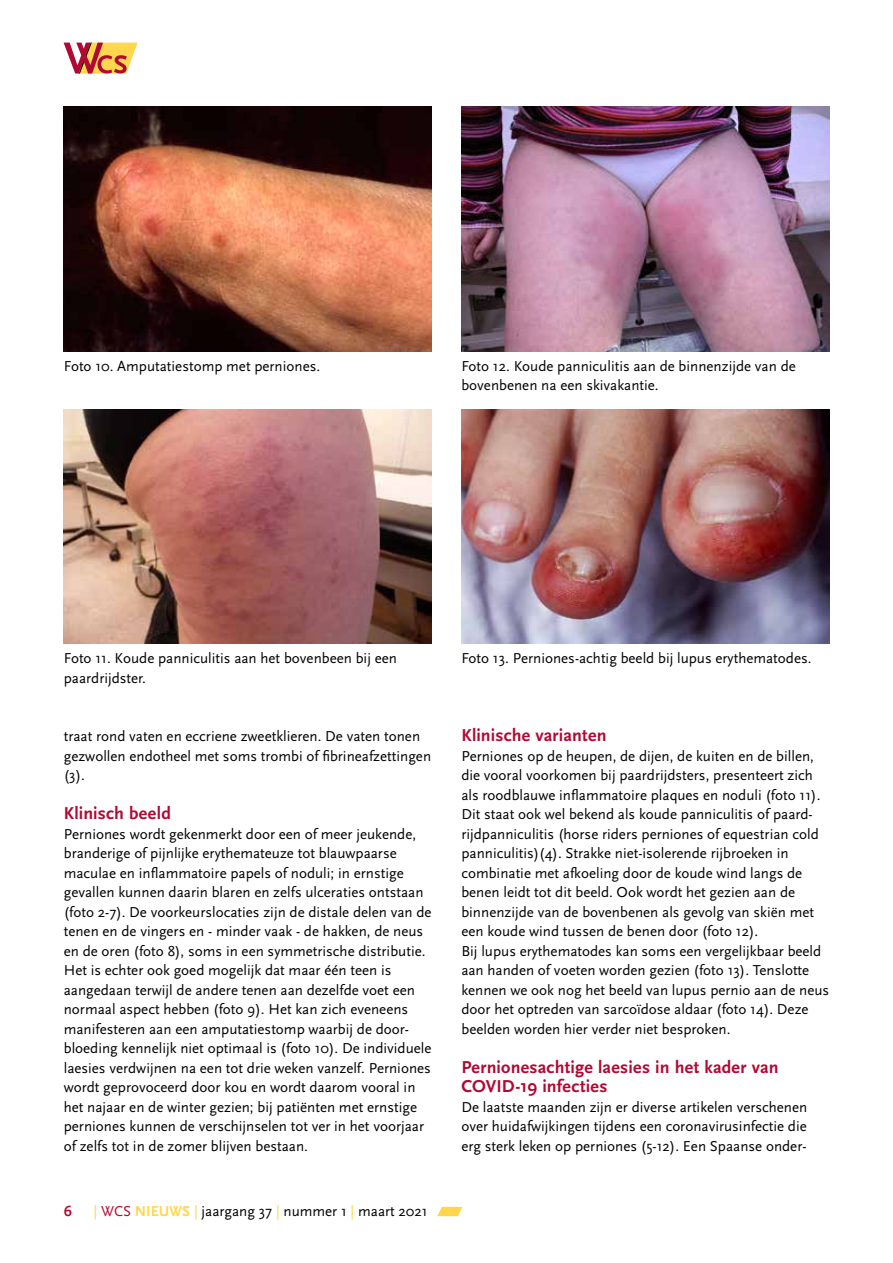
<style>
.page{position:relative;width:893px;height:1263px;background:#fff}
.page>*{position:absolute;margin:0;border:0;box-sizing:border-box;transform-origin:0 0}
.t1{font:700 18px/19.5px "Scala Sans";letter-spacing:.01em;color:#b10933}
.t2{font:15px/19.5px "Scala Sans";color:#000}
.t3{font:700 15px "Scala Sans";color:#b10933}
.s1{color:#ffd64d}
.s2{color:#b10933}
.s3{font-weight:700;color:#ffd64d}
</style>
<div class="page">
<svg style="left:63px;top:42px;width:75px;height:2px"></svg>
<svg style="left:64px;top:43px;width:74px;height:31px"></svg>
<svg style="left:437px;top:1207px;width:25px;height:9px"></svg>
<img style="left:64px;top:106px;width:368px;height:245px">
<img style="left:64px;top:410px;width:368px;height:234px">
<img style="left:461px;top:106px;width:368px;height:245px">
<img style="left:461px;top:410px;width:368px;height:234px">
<p class="t2" style="left:64px;top:356px;width:258px">Foto 10. Amputatiestomp met perniones.</p>
<p class="t2" style="left:461px;top:356px;width:336px">Foto 12. Koude panniculitis aan de binnenzijde van de bovenbenen na een skivakantie.</p>
<p class="t2" style="left:64px;top:649px;width:335px">Foto 11. Koude panniculitis aan het bovenbeen bij een paardrijdster.</p>
<p class="t2" style="left:461px;top:649px;width:352px">Foto 13. Perniones-achtig beeld bij lupus erythematodes.</p>
<p class="t2" style="left:64px;top:727px;width:369px">traat rond vaten en eccriene zweetklieren. De vaten tonen gezwollen endotheel met soms trombi of fibrineafzettingen (3).</p>
<p class="t1" style="left:64px;top:804px;width:109px">Klinisch beeld</p>
<p class="t2" style="left:64px;top:824px;width:369px">Perniones wordt gekenmerkt door een of meer jeukende, branderige of pijnlijke erythemateuze tot blauwpaarse maculae en inflammatoire papels of noduli; in ernstige gevallen kunnen daarin blaren en zelfs ulceraties ontstaan (foto 2-7). De voorkeurslocaties zijn de distale delen van de tenen en de vingers en - minder vaak - de hakken, de neus en de oren (foto 8), soms in een symmetrische distributie.<br>Het is echter ook goed mogelijk dat maar één teen is aangedaan terwijl de andere tenen aan dezelfde voet een normaal aspect hebben (foto 9). Het kan zich eveneens manifesteren aan een amputatiestomp waarbij de door&shy;bloeding kennelijk niet optimaal is (foto 10). De individuele laesies verdwijnen na een tot drie weken vanzelf. Perniones wordt geprovoceerd door kou en wordt daarom vooral in het najaar en de winter gezien; bij patiënten met ernstige perniones kunnen de verschijnselen tot ver in het voorjaar of zelfs tot in de zomer blijven bestaan.</p>
<p class="t3" style="left:64px;top:1203px;width:10px">6</p>
<p class="t2" style="left:94px;top:1202px;width:336px"><span class="s1">|</span> <span class="s2">WCS</span> <span class="s3">NIEUWS</span> <span class="s1">|</span> jaargang 37 <span class="s1">|</span> nummer 1 <span class="s1">|</span> maart 2021</p>
<p class="t1" style="left:461px;top:726px;width:147px">Klinische varianten</p>
<p class="t2" style="left:461px;top:746px;width:369px">Perniones op de heupen, de dijen, de kuiten en de billen, die vooral voorkomen bij paardrijdsters, presenteert zich als roodblauwe inflammatoire plaques en noduli (foto 11).<br>Dit staat ook wel bekend als koude panniculitis of paard&shy;rijdpanniculitis (horse riders perniones of equestrian cold panniculitis)(4). Strakke niet-isolerende rijbroeken in combinatie met afkoeling door de koude wind langs de benen leidt tot dit beeld. Ook wordt het gezien aan de binnenzijde van de bovenbenen als gevolg van skiën met een koude wind tussen de benen door (foto 12).<br>Bij lupus erythematodes kan soms een vergelijkbaar beeld aan handen of voeten worden gezien (foto 13). Tenslotte kennen we ook nog het beeld van lupus pernio aan de neus door het optreden van sarcoïdose aldaar (foto 14). Deze beelden worden hier verder niet besproken.</p>
<p class="t1" style="left:461px;top:1058px;width:319px">Pernionesachtige laesies in het kader van<br>Covid -19 infecties</p>
<p class="t2" style="left:461px;top:1097px;width:347px;text-align:justify">De laatste maanden zijn er diverse artikelen verschenen over huidafwijkingen tijdens een coronavirusinfectie die erg sterk leken op perniones (5-12). Een Spaanse onder-</p>
</div>
